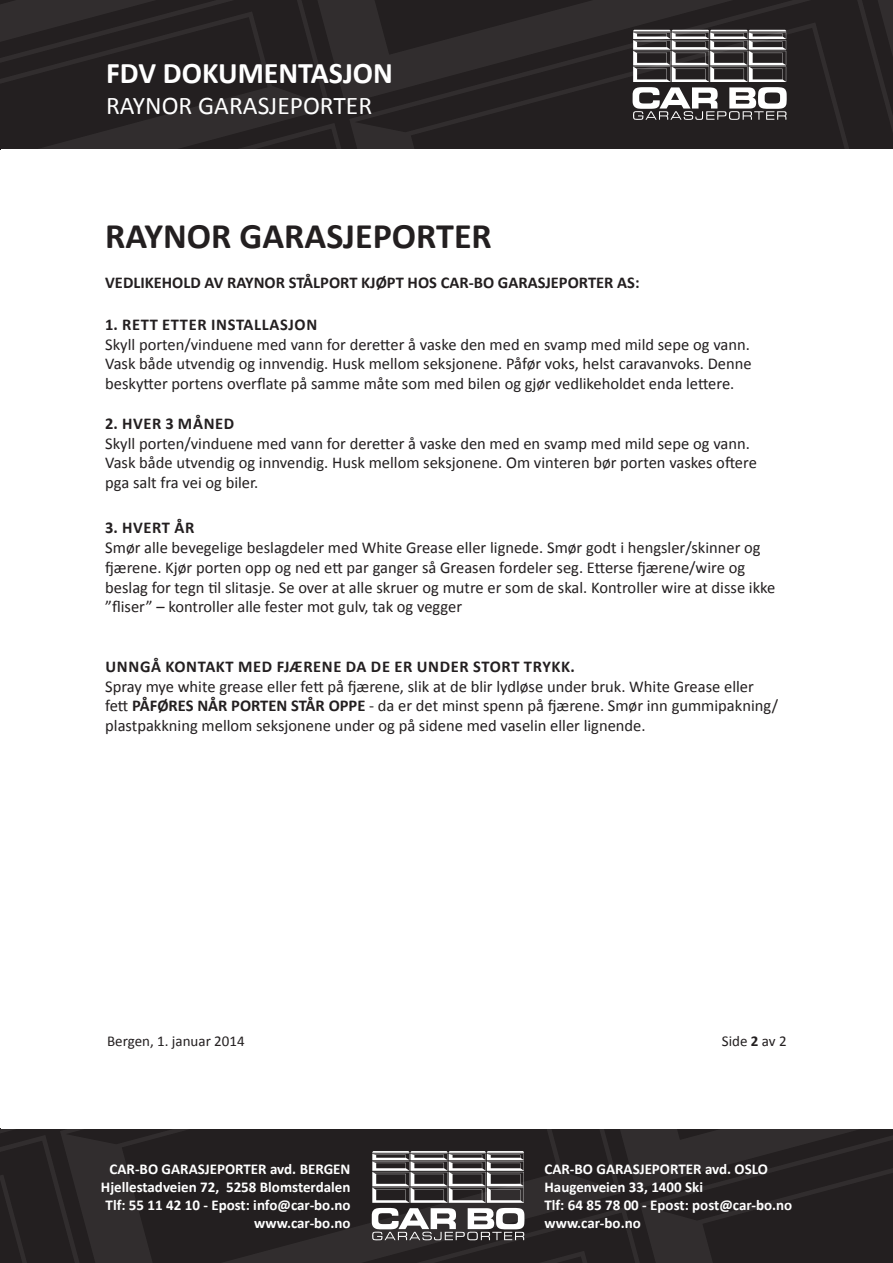
<style>
.page{position:relative;width:893px;height:1263px;background:#fff}
.page>*{position:absolute;margin:0;border:0;box-sizing:border-box;transform-origin:0 0}
.t1{font:700 36px "Calibri";color:#231f20}
.t2{font:700 30px "Calibri";color:#fff}
.t3{font:25.5px "Calibri";color:#fff}
.t4{font:16.5px/19.8px "Calibri";color:#231f20}
.t5{font:700 16.5px "Calibri";letter-spacing:.03em;color:#231f20}
.t6{font:700 16.5px "Calibri";color:#231f20}
.t7{font:700 15px "Calibri";color:#fff}
.t8{font:15px "Calibri";color:#231f20}
.s1{font-weight:700}
</style>
<div class="page">
<svg style="left:349px;top:0;width:523px;height:149px;background:#242021"></svg>
<svg style="left:872px;top:0;width:21px;height:149px;background:#262223"></svg>
<svg style="left:330px;top:0;width:523px;height:104px;background:#292526"></svg>
<svg style="left:0;top:0;width:330px;height:150px;background:#282425"></svg>
<svg style="left:0;top:0;width:292px;height:100px;background:#262223"></svg>
<svg style="left:681px;top:1189px;width:212px;height:74px;background:#242021"></svg>
<svg style="left:0;top:1128px;width:60px;height:135px;background:#262223"></svg>
<svg style="left:621px;top:1129px;width:272px;height:60px;background:#292526"></svg>
<svg style="left:60px;top:1129px;width:561px;height:134px;background:#272324"></svg>
<div style="left:1px;top:149px;width:892px;height:979px;background:#fff"></div>
<svg style="left:633px;top:30px;width:154px;height:90px"></svg>
<svg style="left:117px;top:1151px;width:564px;height:112px;background:#373435"></svg>
<p class="t2" style="left:106px;top:54px;width:288px">FDV DOKUMENTASJON</p>
<p class="t3" style="left:106px;top:89px;width:268px">RAYNOR GARASJEPORTER</p>
<p class="t1" style="left:105px;top:213px;width:388px">RAYNOR GARASJEPORTER</p>
<p class="t6" style="left:105px;top:271px;width:536px">VEDLIKEHOLD AV RAYNOR STÅLPORT KJØPT HOS CAR-BO GARASJEPORTER AS:</p>
<p class="t5" style="left:105px;top:314px;width:213px">1. RETT ETTER INSTALLASJON</p>
<p class="t4" style="left:105px;top:334px;width:646px">Skyll porten/vinduene med vann for deretter å vaske den med en svamp med mild sepe og vann.</p>
<p class="t4" style="left:105px;top:354px;width:648px">Vask både utvendig og innvendig. Husk mellom seksjonene. Påfør voks, helst caravanvoks. Denne beskytter portens overflate på samme måte som med bilen og gjør vedlikeholdet enda lettere.</p>
<p class="t5" style="left:105px;top:413px;width:131px">2. HVER 3 MÅNED</p>
<p class="t4" style="left:105px;top:433px;width:646px">Skyll porten/vinduene med vann for deretter å vaske den med en svamp med mild sepe og vann.</p>
<p class="t4" style="left:105px;top:453px;width:653px">Vask både utvendig og innvendig. Husk mellom seksjonene. Om vinteren bør porten vaskes oftere</p>
<p class="t4" style="left:105px;top:473px;width:155px">pga salt fra vei og biler.</p>
<p class="t5" style="left:105px;top:517px;width:91px">3. HVERT ÅR</p>
<p class="t4" style="left:105px;top:538px;width:672px">Smør alle bevegelige beslagdeler med White Grease eller lignede. Smør godt i hengsler/skinner og fjærene. Kjør porten opp og ned ett par ganger så Greasen fordeler seg. Etterse fjærene/wire og beslag for tegn til slitasje. Se over at alle skruer og mutre er som de skal. Kontroller wire at disse ikke ”fliser” – kontroller alle fester mot gulv, tak og vegger</p>
<p class="t5" style="left:106px;top:656px;width:471px">UNNGÅ KONTAKT MED FJÆRENE DA DE ER UNDER STORT TRYKK.</p>
<p class="t4" style="left:105px;top:676px;width:674px">Spray mye white grease eller fett på fjærene, slik at de blir lydløse under bruk. White Grease eller fett <span class="s1">PÅFØRES NÅR PORTEN STÅR OPPE</span> - da er det minst spenn på fjærene. Smør inn gummipakning/ plastpakkning mellom seksjonene under og på sidene med vaselin eller lignende.</p>
<p class="t8" style="left:107px;top:1032px;width:139px">Bergen, 1. januar 2014</p>
<p class="t7" style="left:110px;top:1160px;width:242px">CAR-BO GARASJEPORTER avd. BERGEN</p>
<p class="t7" style="left:101px;top:1178px;width:251px">Hjellestadveien 72, 5258 Blomsterdalen</p>
<p class="t7" style="left:106px;top:1196px;width:246px">Tlf: 55 11 42 10 - Epost: info@car-bo.no</p>
<p class="t7" style="left:254px;top:1214px;width:98px">www.car-bo.no</p>
<p class="t8" style="left:722px;top:1032px;width:66px">Side <span class="s1">2</span> av 2</p>
<p class="t7" style="left:544px;top:1160px;width:225px">CAR-BO GARASJEPORTER avd. OSLO</p>
<p class="t7" style="left:544px;top:1178px;width:160px">Haugenveien 33, 1400 Ski</p>
<p class="t7" style="left:544px;top:1196px;width:249px">Tlf: 64 85 78 00 - Epost: post@car-bo.no</p>
<p class="t7" style="left:544px;top:1214px;width:98px">www.car-bo.no</p>
</div>
